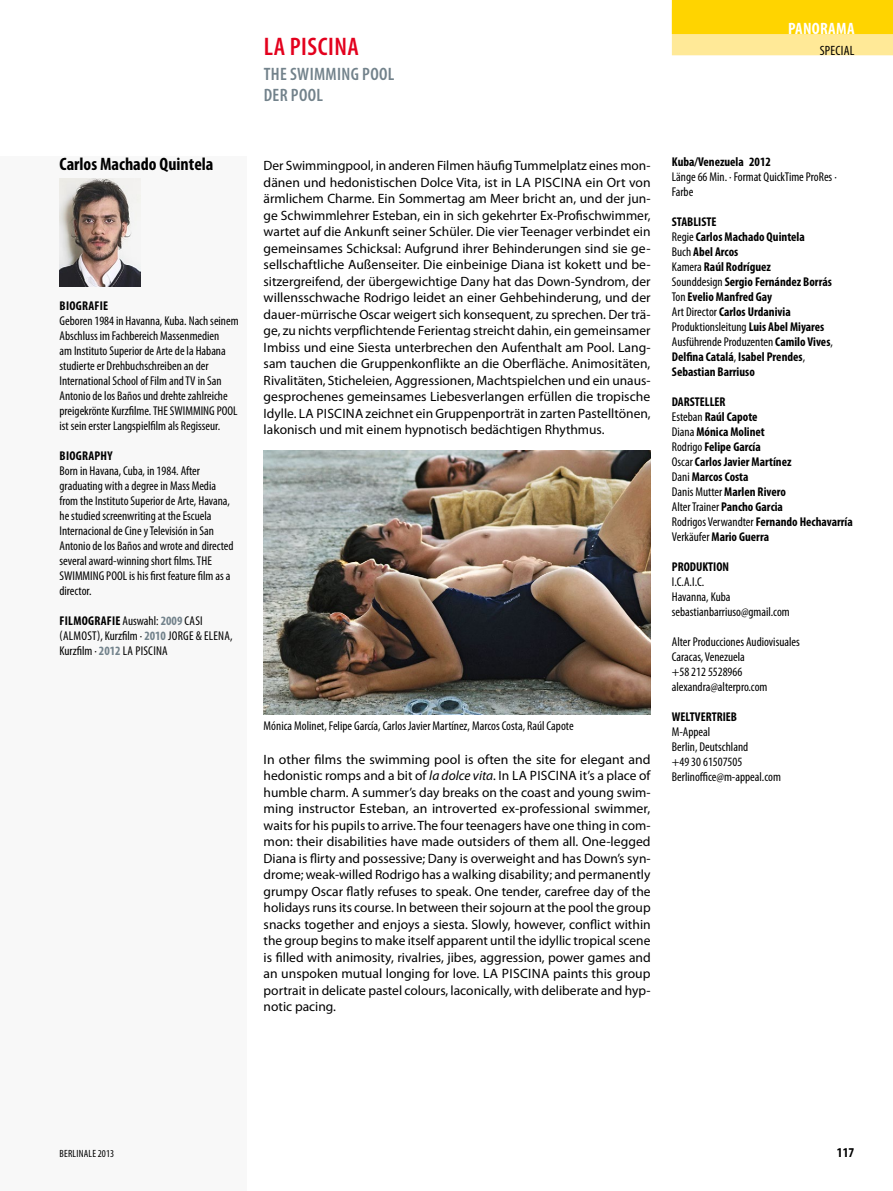
<style>
.page{position:relative;width:893px;height:1191px;background:#fff}
.page>*{position:absolute;margin:0;border:0;box-sizing:border-box;transform-origin:0 0}
.t1{font:600 condensed 25.5px "Myriad Pro";color:#e3001d}
.t2{font:600 condensed 18px "Myriad Pro";letter-spacing:.02em;color:#72828b}
.t3{font:700 condensed 18px "Myriad Pro";color:#000}
.t4{font:700 condensed 16.5px "Myriad Pro";letter-spacing:.02em;color:#fff}
.t5{font:13.5px/16.5px "Myriad Pro";color:#000}
.t6{font:condensed 13.5px "Myriad Pro";color:#000}
.t7{font:700 condensed 13.5px "Myriad Pro";color:#000}
.t8{font:condensed 12.75px/15px "Myriad Pro";color:#000}
.t9{font:700 condensed 12.75px/15px "Myriad Pro";color:#000}
.t10{font:condensed 10.5px "Myriad Pro";letter-spacing:.02em;color:#000}
.s1{font-weight:700;color:#72828b}
.s2{font-style:italic}
.s3{font-weight:400}
</style>
<div class="page">
<div style="left:0;top:156px;width:247px;height:1035px;background:#f8f8f8"></div>
<div style="left:672px;top:9px;width:221px;height:46px;background:#ffe997"></div>
<img style="left:264px;top:450px;width:387px;height:264px">
<img style="left:60px;top:178px;width:80px;height:109px">
<div style="left:672px;top:0;width:221px;height:34px;background:#ffd400"></div>
<p class="t4" style="left:788px;top:18px;width:68px">Panorama</p>
<h2 class="t3" style="left:60px;top:153px;width:155px">Carlos Machado Quintela</h2>
<p class="t9" style="left:60px;top:298px;width:29px">BIOGRAFIE</p>
<p class="t8" style="left:60px;top:313px;width:181px">Geboren 1984 in Havanna, Kuba. Nach seinem Abschluss im Fachbereich Massenmedien<br>am Instituto Superior de Arte de la Habana studierte er Drehbuchschreiben an der International School of Film and TV in San Antonio de los Baños und drehte zahlreiche preigekrönte Kurzfilme. THE SWIMMING POOL ist sein erster Langspielfilm als Regisseur.</p>
<p class="t9" style="left:60px;top:448px;width:48px">BIOGRAPHY</p>
<p class="t8" style="left:60px;top:463px;width:176px">Born in Havana, Cuba, in 1984. After graduating with a degree in Mass Media from the Instituto Superior de Arte, Havana, he studied screenwriting at the Escuela Internacional de Cine y Televisión in San Antonio de los Baños and wrote and directed several award-winning short films. THE SWIMMING POOL is his first feature film as a director.</p>
<p class="t9" style="left:60px;top:613px;width:41px">FILMOGRAFIE</p>
<p class="t8" style="left:123px;top:613px;width:73px">Auswahl: <span class="s1">2009</span> Casi</p>
<p class="t8" style="left:60px;top:628px;width:16px">(Almost</p>
<p class="t8" style="left:97px;top:628px;width:82px">), Kurzfilm · <span class="s1">2010</span> Jorge</p>
<p class="t8" style="left:196px;top:628px;width:20px">&amp; Elena</p>
<p class="t8" style="left:230px;top:628px;width:4px">,</p>
<p class="t8" style="left:60px;top:643px;width:87px">Kurzfilm · <span class="s1">2012</span> La Piscina</p>
<h1 class="t1" style="left:264px;top:31px;width:96px">LA PISCI NA</h1>
<p class="t6" style="left:820px;top:43px;width:11px">Special</p>
<h2 class="t2" style="left:264px;top:63px;width:36px">THE SWIMMI</h2>
<h2 class="t2" style="left:342px;top:63px;width:54px">NG POOL</h2>
<h2 class="t2" style="left:264px;top:84px;width:61px">DER POOL</h2>
<p class="t5" style="left:264px;top:157px;width:388px">Der Swimmingpool, in anderen Filmen häufig Tummelplatz eines mon&shy;dänen und hedonistischen Dolce Vita, ist in La Piscina</p>
<p class="t5" style="left:264px;top:174px;width:389px;text-align:justify;text-indent:322px">ein Ort von ärmlichem Charme. Ein Sommertag am Meer bricht an, und der jun&shy;ge Schwimmlehrer Esteban, ein in sich gekehrter Ex-Profischwimmer, wartet auf die Ankunft seiner Schüler. Die vier Teenager verbindet ein gemeinsames Schicksal: Aufgrund ihrer Behinderungen sind sie ge&shy;sellschaftliche Außenseiter. Die einbeinige Diana ist kokett und be&shy;sitzergreifend, der übergewichtige Dany hat das Down-Syndrom, der willensschwache Rodrigo leidet an einer Gehbehinderung, und der dauer-mürrische Oscar weigert sich konsequent, zu sprechen. Der trä&shy;ge, zu nichts verpflichtende Ferientag streicht dahin, ein gemeinsamer Imbiss und eine Siesta unterbrechen den Aufenthalt am Pool. Lang&shy;sam tauchen die Gruppenkonflikte an die Oberfläche. Animositäten, Rivalitäten, Sticheleien, Aggressionen, Machtspielchen und ein unaus&shy;gesprochenes gemeinsames Liebesverlangen erfüllen die tropische Idylle. La Piscina</p>
<p class="t5" style="left:264px;top:405px;width:389px;text-indent:102px">zeichnet ein Gruppenporträt in zarten Pastelltönen, lakonisch und mit einem hypnotisch bedächtigen Rhythmus.</p>
<p class="t8" style="left:264px;top:718px;width:311px">Mónica Molinet, Felipe García, Carlos Javier Martínez, Marcos Costa, Raúl Capote</p>
<p class="t5" style="left:264px;top:750px;width:388px">In other films the swimming pool is often the site for elegant and hedonistic romps and a bit of <span class="s2">la dolce vita.</span> In La Piscina</p>
<p class="t5" style="left:264px;top:767px;width:389px;text-align:justify;text-indent:316px">it’s a place of humble charm. A summer’s day breaks on the coast and young swim&shy;ming instructor Esteban, an introverted ex-professional swimmer, waits for his pupils to arrive. The four teenagers have one thing in com&shy;mon: their disabilities have made outsiders of them all. One-legged Diana is flirty and possessive; Dany is overweight and has Down’s syn&shy;drome; weak-willed Rodrigo has a walking disability; and permanently grumpy Oscar flatly refuses to speak. One tender, carefree day of the holidays runs its course. In between their sojourn at the pool the group snacks together and enjoys a siesta. Slowly, however, conflict within the group begins to make itself apparent until the idyllic tropical scene is filled with animosity, rivalries, jibes, aggression, power games and an unspoken mutual longing for love. La Piscina</p>
<p class="t5" style="left:264px;top:965px;width:388px;text-align:justify;text-indent:289px">paints this group portrait in delicate pastel colours, laconically, with deliberate and hyp&shy;notic pacing.</p>
<p class="t9" style="left:672px;top:154px;width:101px">Kuba/Venezuela 2012</p>
<p class="t8" style="left:672px;top:169px;width:166px">Länge 66 Min. · Format QuickTime ProRes ·<br>Farbe</p>
<p class="t9" style="left:672px;top:214px;width:163px">STABLISTE<br><span class="s3">Regie</span> Carlos Machado Quintela<br><span class="s3">Buch</span> Abel Arcos<br><span class="s3">Kamera</span> Raúl Rodríguez<br><span class="s3">Sounddesign</span> Sergio Fernández Borrás<br><span class="s3">Ton</span> Evelio Manfred Gay<br><span class="s3">Art Director</span> Carlos Urdanivia<br><span class="s3">Produktionsleitung</span> Luis Abel Miyares<br><span class="s3">Ausführende Produzenten</span> Camilo Vives<span class="s3">,<br></span>Delfina Catalá<span class="s3">,</span> Isabel Prendes<span class="s3">,<br></span>Sebastian Barriuso</p>
<p class="t9" style="left:672px;top:394px;width:182px">DARSTELLER<br><span class="s3">Esteban</span> Raúl Capote<br><span class="s3">Diana</span> Mónica Molinet<br><span class="s3">Rodrigo</span> Felipe García<br><span class="s3">Oscar</span> Carlos Javier Martínez<br><span class="s3">Dani</span> Marcos Costa<br><span class="s3">Danis Mutter</span> Marlen Rivero<br><span class="s3">Alter Trainer</span> Pancho Garcia<br><span class="s3">Rodrigos Verwandter</span> Fernando Hechavarría<br><span class="s3">Verkäufer</span> Mario Guerra</p>
<p class="t9" style="left:672px;top:559px;width:43px">PRODUKTION</p>
<p class="t8" style="left:672px;top:574px;width:119px">I.C.A.I.C.<br>Havanna, Kuba sebastianbarriuso@gmail.com</p>
<p class="t8" style="left:672px;top:634px;width:129px">Alter Producciones Audiovisuales<br>Caracas, Venezuela<br>+58 212 5528966 alexandra@alterpro.com</p>
<p class="t9" style="left:672px;top:709px;width:7px">WELTVERTRIE</p>
<p class="t9" style="left:731px;top:709px;width:8px">B</p>
<p class="t8" style="left:672px;top:724px;width:111px">M-Appeal<br>Berlin, Deutschland<br>+49 30 61507505<br>Berlinoffice@m-appeal.com</p>
<p class="t10" style="left:60px;top:1146px;width:56px">BERLINALE 2013</p>
<p class="t7" style="left:837px;top:1143px;width:19px">117</p>
</div>
